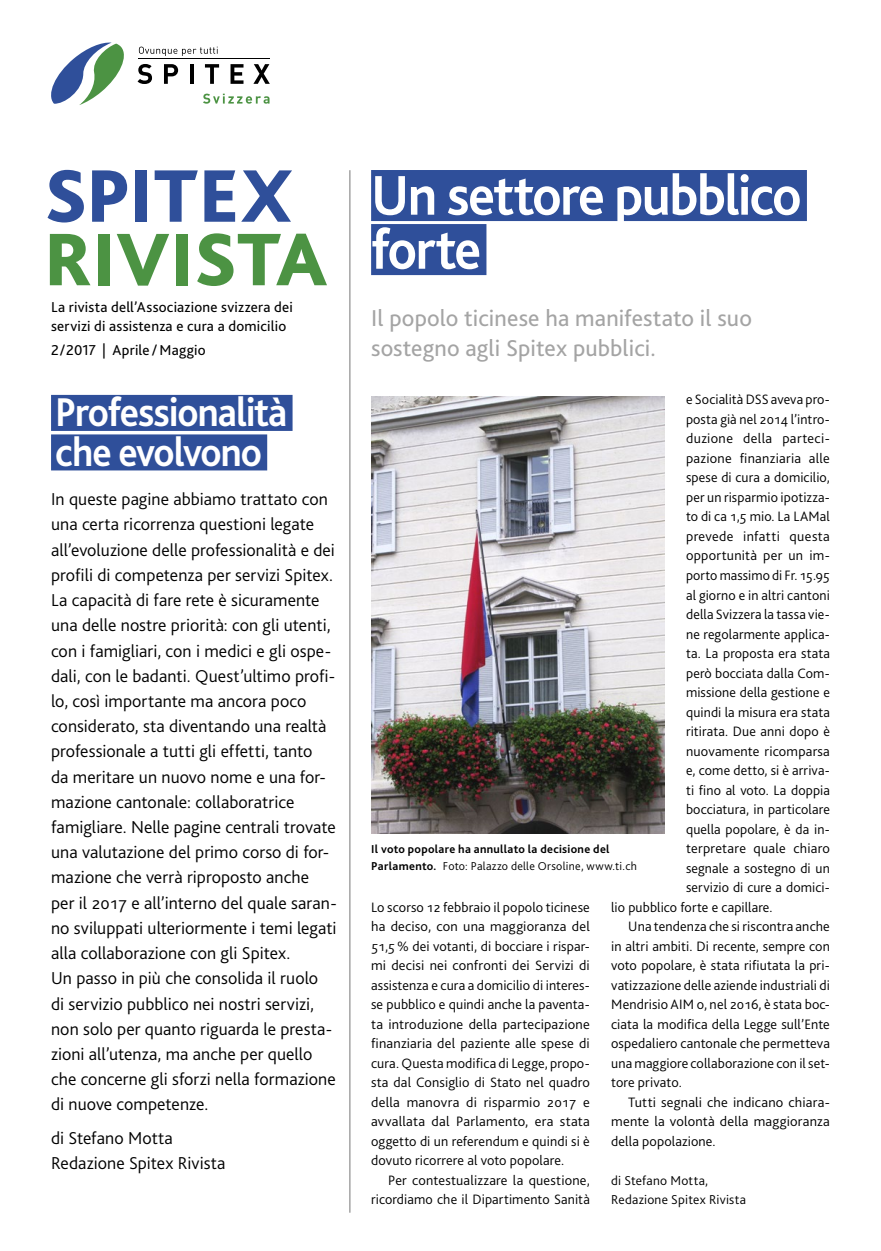
<style>
.page{position:relative;width:881px;height:1251px;background:#fff}
.page>*{position:absolute;margin:0;border:0;box-sizing:border-box;transform-origin:0 0}
.t1{font:800 77.85px "Bliss 2";color:#4c9343}
.t2{font:800 77.85px "Bliss 2";letter-spacing:.01em;color:#2f4f9a}
.t3{font:700 58.5px/54px "Bliss 2";letter-spacing:-.03em;color:#fff;scale:.93 1}
.t4{font:700 42px/39.5px "Bliss 2";letter-spacing:-.025em;color:#fff;scale:.93 1}
.t5{font:24px/30px "Bliss 2";letter-spacing:.005em;color:#a4a4a4}
.t6{font:300 18px/25.2px "Bliss 2";letter-spacing:.005em;color:#000}
.t7{font:15px/19.5px "Bliss 2";letter-spacing:.015em;color:#000}
.t8{font:300 14.25px/19.5px "Bliss 2";letter-spacing:.01em;color:#000;text-align:justify}
.t9{font:300 13.5px/19.5px "Bliss 2";letter-spacing:.02em;color:#000}
.t10{font:700 12px/16.5px "Bliss 2";letter-spacing:.025em;color:#000}
.s1{font-weight:300}
</style>
<div class="page">
<hr style="left:349px;top:170px;width:1px;height:1042px;background:#a4a4a4">
<svg style="left:51px;top:43px;width:73px;height:62px"></svg>
<svg style="left:203px;top:94px;width:66px;height:10px"></svg>
<svg style="left:137px;top:64px;width:15px;height:20px"></svg>
<svg style="left:164px;top:64px;width:14px;height:20px"></svg>
<svg style="left:190px;top:64px;width:3px;height:20px"></svg>
<svg style="left:205px;top:64px;width:14px;height:20px"></svg>
<svg style="left:230px;top:64px;width:13px;height:20px"></svg>
<svg style="left:253px;top:64px;width:17px;height:20px"></svg>
<hr style="left:138px;top:59px;width:132px;height:1px;background:#000">
<svg style="left:139px;top:47px;width:79px;height:9px"></svg>
<div style="left:371px;top:170px;width:435px;height:51px;background:#2f4f9a"></div>
<div style="left:371px;top:224px;width:115px;height:51px;background:#2f4f9a"></div>
<div style="left:51px;top:395px;width:241px;height:36px;background:#2f4f9a"></div>
<div style="left:51px;top:434px;width:216px;height:36px;background:#2f4f9a"></div>
<img style="left:371px;top:396px;width:293px;height:437px">
<h1 class="t2" style="left:44px;top:147px;width:250px">SPITEX</h1>
<h1 class="t1" style="left:44px;top:211px;width:284px">RIVISTA</h1>
<p class="t7" style="left:51px;top:297px;width:243px">La rivista dell’Associazione svizzera dei servizi di assistenza e cura a domicilio</p>
<p class="t7" style="left:51px;top:340px;width:156px">2/2017 | Aprile / Maggio</p>
<h3 class="t4" style="left:55px;top:392px;width:251px">Professionalità che evolvono</h3>
<p class="t6" style="left:51px;top:486px;width:287px">In queste pagine abbiamo trattato con una certa ricorrenza questioni legate all’evoluzione delle professionalità e dei profili di competenza per servizi Spitex.<br>La capacità di fare rete è sicuramente una delle nostre priorità: con gli utenti, con i famigliari, con i medici e gli ospe&shy;dali, con le badanti. Quest’ultimo profi&shy;lo, così importante ma ancora poco considerato, sta diventando una realtà professionale a tutti gli effetti, tanto<br>da meritare un nuovo nome e una for&shy;mazione cantonale: collaboratrice famigliare. Nelle pagine centrali trovate una valutazione del primo corso di for&shy;mazione che verrà riproposto anche per il 2017 e all’interno del quale saran&shy;no sviluppati ulteriormente i temi legati alla collaborazione con gli Spitex.<br>Un passo in più che consolida il ruolo<br>di servizio pubblico nei nostri servizi, non solo per quanto riguarda le presta&shy;zioni all’utenza, ma anche per quello che concerne gli sforzi nella formazione di nuove competenze.</p>
<p class="t6" style="left:51px;top:1125px;width:176px">di Stefano Motta<br>Redazione Spitex Rivista</p>
<h2 class="t3" style="left:371px;top:168px;width:464px">Un settore pubblico forte</h2>
<h3 class="t5" style="left:371px;top:303px;width:382px">Il popolo ticinese ha manifestato il suo sostegno agli Spitex pubblici.</h3>
<p class="t8" style="left:685px;top:390px;width:145px">e Socialità DSS aveva pro-</p>
<p class="t8" style="left:685px;top:409px;width:145px">posta già nel 2014 l’intro-</p>
<p class="t8" style="left:685px;top:429px;width:145px">duzione della parteci-</p>
<p class="t8" style="left:685px;top:448px;width:145px">pazione finanziaria alle</p>
<p class="t8" style="left:685px;top:468px;width:145px">spese di cura a domicilio,</p>
<p class="t8" style="left:685px;top:487px;width:145px">per un risparmio ipotizza-</p>
<p class="t8" style="left:685px;top:507px;width:145px">to di ca 1,5 mio. La LAMal</p>
<p class="t8" style="left:685px;top:526px;width:145px">prevede infatti questa</p>
<p class="t8" style="left:685px;top:546px;width:145px">opportunità per un im-</p>
<p class="t8" style="left:685px;top:565px;width:145px">porto massimo di Fr.15.95</p>
<p class="t8" style="left:685px;top:585px;width:145px">al giorno e in altri cantoni</p>
<p class="t8" style="left:685px;top:604px;width:145px">della Svizzera la tassa vie-</p>
<p class="t8" style="left:685px;top:624px;width:145px">ne regolarmente applica-</p>
<p class="t8" style="left:685px;top:643px;width:145px">ta. La proposta era stata</p>
<p class="t8" style="left:685px;top:663px;width:145px">però bocciata dalla Com-</p>
<p class="t8" style="left:685px;top:682px;width:145px">missione della gestione e</p>
<p class="t8" style="left:685px;top:702px;width:145px">quindi la misura era stata</p>
<p class="t8" style="left:685px;top:721px;width:145px">ritirata. Due anni dopo è</p>
<p class="t8" style="left:685px;top:741px;width:145px">nuovamente ricomparsa</p>
<p class="t8" style="left:685px;top:760px;width:145px">e, come detto, si è arriva-</p>
<p class="t8" style="left:685px;top:780px;width:145px">ti fino al voto. La doppia</p>
<p class="t8" style="left:685px;top:799px;width:145px">bocciatura, in particolare</p>
<p class="t8" style="left:685px;top:819px;width:145px">quella popolare, è da in-</p>
<p class="t8" style="left:685px;top:838px;width:145px">terpretare quale chiaro</p>
<p class="t8" style="left:685px;top:858px;width:145px">segnale a sostegno di un</p>
<p class="t8" style="left:685px;top:877px;width:145px">servizio di cure a domici-</p>
<p class="t8" style="left:611px;top:897px;width:163px">lio pubblico forte e capillare.</p>
<p class="t8" style="left:628px;top:916px;width:203px">Una tendenza che si riscontra anche</p>
<p class="t8" style="left:611px;top:936px;width:220px">in altri ambiti. Di recente, sempre con</p>
<p class="t8" style="left:611px;top:955px;width:220px">voto popolare, è stata rifiutata la pri-</p>
<p class="t8" style="left:611px;top:975px;width:220px">vatizzazione delle aziende industriali di</p>
<p class="t8" style="left:611px;top:994px;width:220px">Mendrisio AIM o, nel 2016, è stata boc-</p>
<p class="t8" style="left:611px;top:1014px;width:220px">ciata la modifica della Legge sull’Ente</p>
<p class="t8" style="left:611px;top:1033px;width:220px">ospedaliero cantonale che permetteva</p>
<p class="t8" style="left:611px;top:1053px;width:220px">una maggiore collaborazione con il set-</p>
<p class="t8" style="left:611px;top:1072px;width:72px">tore privato.</p>
<p class="t8" style="left:628px;top:1092px;width:203px">Tutti segnali che indicano chiara-</p>
<p class="t8" style="left:611px;top:1111px;width:220px">mente la volontà della maggioranza</p>
<p class="t8" style="left:611px;top:1131px;width:106px">della popolazione.</p>
<p class="t9" style="left:611px;top:1170px;width:136px">di Stefano Motta,<br>Redazione Spitex Rivista</p>
<p class="t10" style="left:371px;top:840px;width:267px">Il voto popolare ha annullato la decisione del<br>Parlamento. <span class="s1">Foto: Palazzo delle Orsoline, www.ti.ch</span></p>
<p class="t8" style="left:371px;top:897px;width:220px">Lo scorso 12 febbraio il popolo ticinese ha deciso, con una maggioranza del 51,5% dei votanti, di bocciare i rispar&shy;mi decisi nei confronti dei Servizi di assistenza e cura a domicilio di interes&shy;se pubblico e quindi anche la paventa&shy;ta introduzione della partecipazione finanziaria del paziente alle spese di cura. Questa modifica di Legge, propo&shy;sta dal Consiglio di Stato nel quadro della manovra di risparmio 2017 e avvallata dal Parlamento, era stata oggetto di un referendum e quindi si è dovuto ricorrere al voto popolare.</p>
<p class="t8" style="left:371px;top:1170px;width:220px;text-align:right">Per contestualizzare la questione, ricordiamo che il Dipartimento Sanità</p>
</div>
